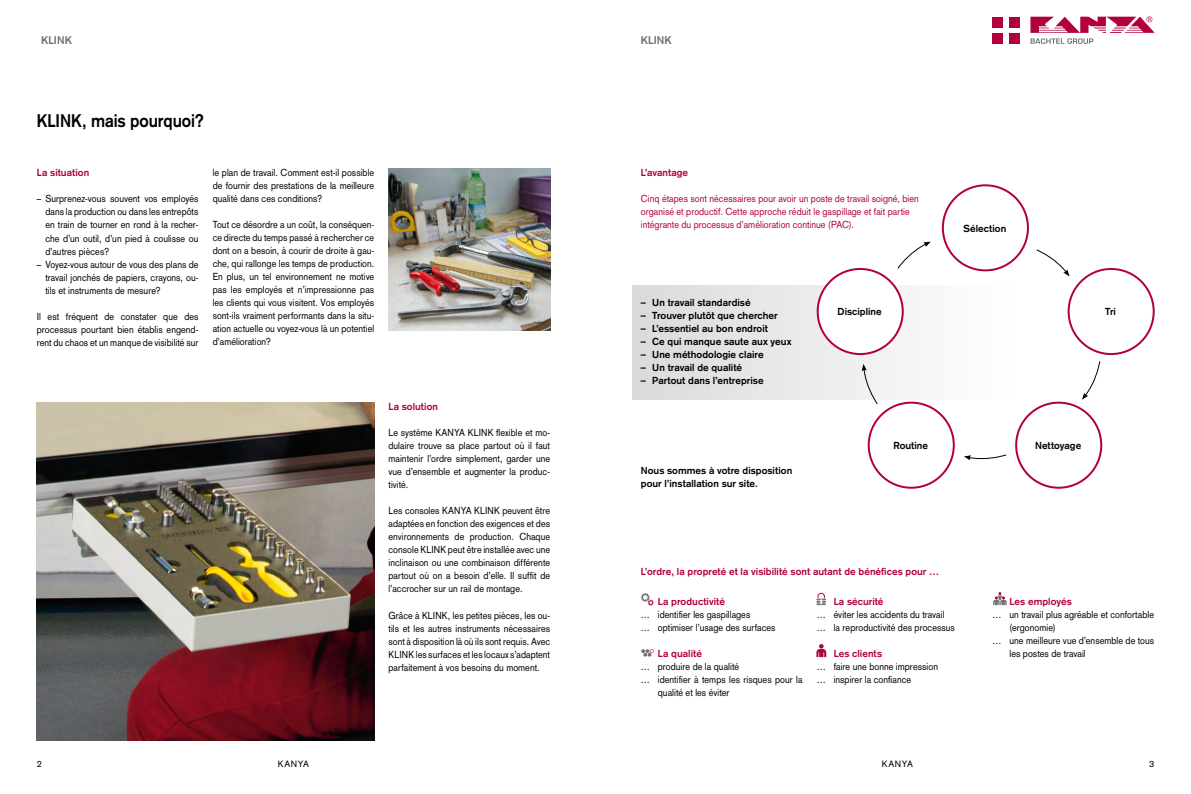
<style>
.page{position:relative;width:1191px;height:794px;background:#fff}
.page>*{position:absolute;margin:0;border:0;box-sizing:border-box;transform-origin:0 0}
._02_titel{font:700 18px "Akzidenz Grotesk";letter-spacing:-.005em;color:#000;scale:.9 1}
._01_titelbalken{font:700 11px "Akzidenz Grotesk";letter-spacing:.01em;color:#707172}
._04_fliesstext{font:10px/13px "Akzidenz Grotesk";letter-spacing:.005em;color:#000;text-align:justify;scale:.9 1}
._03_titel_fliesstext{font:700 10px/13px "Akzidenz Grotesk";letter-spacing:.005em;color:#000}
._04_fliesstext-2{font:10px/13px "Akzidenz Grotesk";letter-spacing:.005em;color:#b1003d;scale:.9 1}
._03_titel_fliesstext-2{font:700 10px "Akzidenz Grotesk";letter-spacing:.005em;color:#b1003d}
._04_fliesstext-3{font:700 10px "Akzidenz Grotesk";letter-spacing:.005em;color:#b1003d}
.t1{font:9px "Akzidenz Grotesk";letter-spacing:.06em;color:#000}
</style>
<div class="page">
<div style="left:992px;top:17px;width:11px;height:10px;background:#b1003d"></div>
<div style="left:1008px;top:17px;width:11px;height:10px;background:#b1003d"></div>
<div style="left:992px;top:33px;width:11px;height:11px;background:#b1003d"></div>
<div style="left:1008px;top:33px;width:11px;height:11px;background:#b1003d"></div>
<svg style="left:1030px;top:16px;width:124px;height:28px"></svg>
<img style="left:37px;top:403px;width:337px;height:337px">
<img style="left:388px;top:169px;width:162px;height:161px">
<div style="left:632px;top:286px;width:380px;height:114px;background:linear-gradient(to right,#d9dadb,#fefbfc)"></div>
<div style="left:817px;top:269px;width:85px;height:85px;background:#fff;border-radius:50%"></div>
<div style="left:816px;top:268px;width:87px;height:87px;border:2px solid #b1003d;border-radius:50%"></div>
<div style="left:942px;top:184px;width:87px;height:87px;border:2px solid #b1003d;border-radius:50%"></div>
<div style="left:1067px;top:268px;width:87px;height:87px;border:2px solid #b1003d;border-radius:50%"></div>
<div style="left:1015px;top:402px;width:87px;height:87px;border:2px solid #b1003d;border-radius:50%"></div>
<div style="left:867px;top:402px;width:87px;height:87px;border:2px solid #b1003d;border-radius:50%"></div>
<svg style="left:964px;top:454px;width:43px;height:6px"></svg>
<svg style="left:861px;top:364px;width:17px;height:40px"></svg>
<svg style="left:897px;top:242px;width:33px;height:27px"></svg>
<svg style="left:1036px;top:249px;width:33px;height:27px"></svg>
<svg style="left:1082px;top:361px;width:18px;height:39px"></svg>
<svg style="left:641px;top:593px;width:12px;height:12px"></svg>
<svg style="left:641px;top:649px;width:12px;height:8px"></svg>
<svg style="left:816px;top:644px;width:10px;height:13px"></svg>
<svg style="left:816px;top:593px;width:10px;height:12px"></svg>
<svg style="left:993px;top:592px;width:13px;height:13px"></svg>
<p class="_01_titelbalken" style="left:41px;top:34px;width:32px">KLINK</p>
<p class="_01_titelbalken" style="left:641px;top:34px;width:32px">KLINK</p>
<p class="_02_titel" style="left:37px;top:110px;width:187px">KLINK, mais pourquoi?</p>
<p class="_03_titel_fliesstext-2" style="left:37px;top:167px;width:54px">La situation</p>
<p class="_04_fliesstext" style="left:45px;top:192px;width:172px;text-indent:-9px">– Surprenez-vous souvent vos employés dans la production ou dans les entrepôts en train de tourner en rond à la recher&shy;che d’un outil, d’un pied à coulisse ou d’autres pièces?</p>
<p class="_04_fliesstext" style="left:45px;top:257px;width:172px;text-indent:-9px">– Voyez-vous autour de vous des plans de travail jonchés de papiers, crayons, ou&shy;tils et instruments de mesure?</p>
<p class="_04_fliesstext" style="left:37px;top:309px;width:181px">Il est fréquent de constater que des processus pourtant bien établis engend&shy;rent du chaos et un manque de visibilité sur</p>
<p class="_04_fliesstext" style="left:213px;top:166px;width:181px">le plan de travail. Comment est-il possible de fournir des prestations de la meilleure qualité dans ces conditions?</p>
<p class="_04_fliesstext" style="left:213px;top:218px;width:181px">Tout ce désordre a un coût, la conséquen&shy;ce directe du temps passé à rechercher ce dont on a besoin, à courir de droite à gau&shy;che, qui rallonge les temps de production.<br>En plus, un tel environnement ne motive pas les employés et n’impressionne pas les clients qui vous visitent. Vos employés sont-ils vraiment performants dans la situ&shy;ation actuelle ou voyez-vous là un potentiel d’amélioration?</p>
<p class="_03_titel_fliesstext-2" style="left:641px;top:167px;width:49px">L’avantage</p>
<p class="_04_fliesstext-2" style="left:641px;top:192px;width:310px">Cinq étapes sont nécessaires pour avoir un poste de travail soigné, bien organisé et productif. Cette approche réduit le gaspillage et fait partie intégrante du processus d’amélioration continue (PAC).</p>
<p class="_03_titel_fliesstext" style="left:641px;top:296px;width:111px">– Un travail standardisé</p>
<p class="_03_titel_fliesstext" style="left:641px;top:309px;width:138px">– Trouver plutôt que chercher</p>
<p class="_03_titel_fliesstext" style="left:641px;top:322px;width:129px">– L’essentiel au bon endroit</p>
<p class="_03_titel_fliesstext" style="left:641px;top:335px;width:152px">– Ce qui manque saute aux yeux</p>
<p class="_03_titel_fliesstext" style="left:641px;top:348px;width:124px">– Une méthodologie claire</p>
<p class="_03_titel_fliesstext" style="left:641px;top:361px;width:103px">– Un travail de qualité</p>
<p class="_03_titel_fliesstext" style="left:641px;top:374px;width:124px">– Partout dans l’entreprise</p>
<p class="_03_titel_fliesstext" style="left:837px;top:305px;width:46px">Discipline</p>
<p class="_03_titel_fliesstext" style="left:963px;top:222px;width:44px">Sélection</p>
<p class="_03_titel_fliesstext" style="left:1105px;top:305px;width:12px">Tri</p>
<p class="_04_fliesstext-3" style="left:388px;top:401px;width:51px">La solution</p>
<p class="_04_fliesstext" style="left:388px;top:426px;width:181px">Le système KANYA KLINK flexible et mo&shy;dulaire trouve sa place partout où il faut maintenir l’ordre simplement, garder une vue d’ensemble et augmenter la produc&shy;tivité.</p>
<p class="_04_fliesstext" style="left:388px;top:504px;width:181px">Les consoles KANYA KLINK peuvent être adaptées en fonction des exigences et des environnements de production. Chaque console KLINK peut être installée avec une inclinaison ou une combinaison différente partout où on a besoin d’elle. Il suffit de l’accrocher sur un rail de montage.</p>
<p class="_04_fliesstext" style="left:388px;top:608px;width:181px">Grâce à KLINK, les petites pièces, les ou&shy;tils et les autres instruments nécessaires sont à disposition là où ils sont requis. Avec KLINK les surfaces et les locaux s’adaptent parfaitement à vos besoins du moment.</p>
<p class="_03_titel_fliesstext" style="left:641px;top:463px;width:153px">Nous sommes à votre disposition pour l’installation sur site.</p>
<p class="_03_titel_fliesstext" style="left:893px;top:439px;width:36px">Routine</p>
<p class="_03_titel_fliesstext" style="left:1035px;top:439px;width:48px">Nettoyage</p>
<p class="_03_titel_fliesstext-2" style="left:641px;top:565px;width:300px">L’ordre, la propreté et la visibilité sont autant de bénéfices pour …</p>
<p class="_03_titel_fliesstext-2" style="left:658px;top:595px;width:69px">La productivité</p>
<p class="_04_fliesstext" style="left:641px;top:607px;width:123px">… identifier les gaspillages</p>
<p class="_04_fliesstext" style="left:641px;top:620px;width:151px">… optimiser l’usage des surfaces</p>
<p class="_03_titel_fliesstext-2" style="left:658px;top:647px;width:45px">La qualité</p>
<p class="_04_fliesstext" style="left:641px;top:659px;width:111px">… produire de la qualité</p>
<p class="_04_fliesstext" style="left:658px;top:672px;width:162px;text-indent:-17px">… identifier à temps les risques pour la qualité et les éviter</p>
<p class="_03_titel_fliesstext-2" style="left:833px;top:595px;width:51px">La sécurité</p>
<p class="_04_fliesstext" style="left:816px;top:607px;width:144px">… éviter les accidents du travail</p>
<p class="_04_fliesstext" style="left:816px;top:620px;width:155px">… la reproductivité des processus</p>
<p class="_03_titel_fliesstext-2" style="left:833px;top:647px;width:50px">Les clients</p>
<p class="_04_fliesstext" style="left:816px;top:659px;width:136px">… faire une bonne impression</p>
<p class="_04_fliesstext" style="left:816px;top:672px;width:106px">… inspirer la confiance</p>
<p class="_03_titel_fliesstext-2" style="left:1009px;top:595px;width:64px">Les employés</p>
<p class="_04_fliesstext" style="left:1009px;top:607px;width:162px;text-indent:-17px">… un travail plus agréable et confortable (ergonomie)</p>
<p class="_04_fliesstext" style="left:1009px;top:633px;width:162px;text-indent:-17px">… une meilleure vue d’ensemble de tous les postes de travail</p>
<p class="t1" style="left:37px;top:758px;width:7px">2</p>
<p class="t1" style="left:278px;top:758px;width:33px">KANYA</p>
<p class="t1" style="left:882px;top:758px;width:33px">KANYA</p>
<p class="t1" style="left:1149px;top:758px;width:7px">3</p>
</div>
